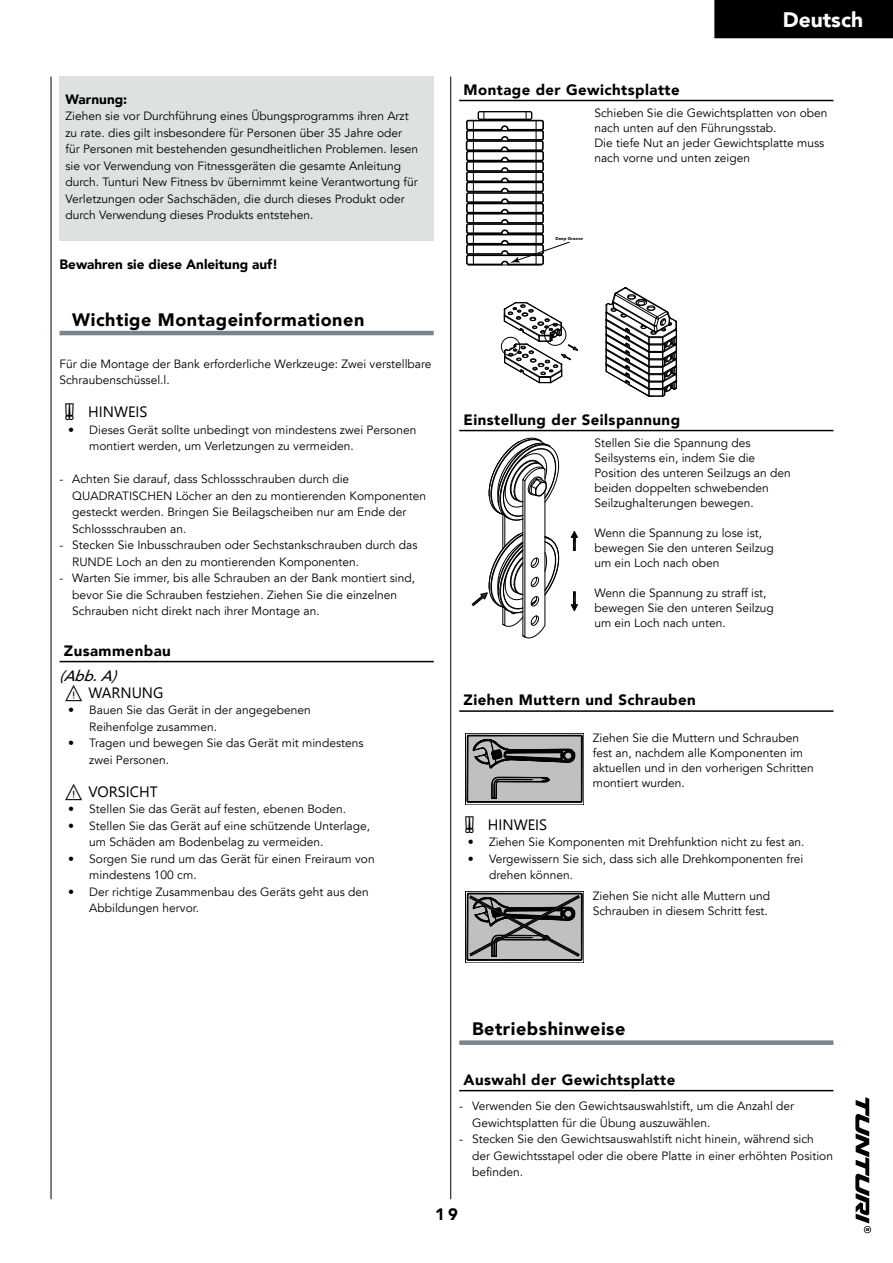
<style>
.page{position:relative;width:893px;height:1263px;background:#fff}
.page>*{position:absolute;margin:0;border:0;box-sizing:border-box;transform-origin:0 0}
.t1{font:900 21px "Avenir LT";color:#fff}
.A5-Chapter{font:900 18px "Avenir LT";letter-spacing:.03em;color:#000}
.t2{font:900 16.5px "Avenir LT";color:#000}
.A5-Section{font:900 15px "Avenir LT";letter-spacing:.03em;color:#000}
.A5-Warning{font:italic 500 15px "Avenir LT";color:#000}
.A5-Body-Bold{font:900 13.5px "Avenir LT";color:#000}
.A5-Body{font:12px/16.5px "Avenir LT";color:#000}
.A5-Body_for_table{font:12px/15px "Avenir LT";color:#000}
.t3{font:900 4.35px "Avenir LT";color:#000}
</style>
<div class="page">
<div style="left:714px;top:0;width:179px;height:38px;background:#000"></div>
<svg style="left:855px;top:1097px;width:16px;height:136px"></svg>
<hr style="left:51px;top:77px;width:1px;height:1122px;background:#000">
<hr style="left:450px;top:77px;width:1px;height:1122px;background:#000">
<hr style="left:60px;top:331px;width:374px;height:4px;background:#79858d">
<hr style="left:60px;top:661px;width:374px;height:1px;background:#000">
<div style="left:60px;top:77px;width:374px;height:164px;background:#dde1e2"></div>
<hr style="left:459px;top:100px;width:374px;height:1px;background:#000">
<hr style="left:459px;top:430px;width:374px;height:1px;background:#000">
<hr style="left:459px;top:710px;width:374px;height:2px;background:#000">
<div style="left:459px;top:1040px;width:374px;height:5px;background:#79858d"></div>
<hr style="left:459px;top:1090px;width:374px;height:1px;background:#000">
<svg style="left:465px;top:111px;width:105px;height:155px"></svg>
<svg style="left:606px;top:287px;width:71px;height:110px"></svg>
<svg style="left:501px;top:302px;width:78px;height:81px"></svg>
<svg style="left:570px;top:531px;width:8px;height:20px"></svg>
<svg style="left:570px;top:591px;width:8px;height:21px"></svg>
<svg style="left:471px;top:438px;width:89px;height:200px"></svg>
<svg style="left:465px;top:733px;width:119px;height:72px;background:#8f8f8f"></svg>
<svg style="left:465px;top:891px;width:119px;height:72px;background:#838383"></svg>
<p class="A5-Body-Bold" style="left:66px;top:91px;width:63px">Warnung:</p>
<p class="A5-Body" style="left:66px;top:108px;width:354px">Ziehen sie vor Durchführung eines Übungsprogramms ihren Arzt zu rate. dies gilt insbesondere für Personen über 35 Jahre oder für Personen mit bestehenden gesundheitlichen Problemen. lesen sie vor Verwendung von Fitnessgeräten die gesamte Anleitung durch. Tunturi New Fitness bv übernimmt keine Verantwortung für Verletzungen oder Sachschäden, die durch dieses Produkt oder durch Verwendung dieses Produkts entstehen.</p>
<p class="A5-Body-Bold" style="left:60px;top:256px;width:220px">Bewahren sie diese Anleitung auf!</p>
<p class="A5-Chapter" style="left:72px;top:308px;width:294px">Wichtige Montageinformationen</p>
<p class="A5-Body" style="left:60px;top:355px;width:373px">Für die Montage der Bank erforderliche Werkzeuge: Zwei verstellbare<br>Schraubenschüssel. l.</p>
<p class="A5-Body" style="left:89px;top:421px;width:329px;text-indent:-21px">• Dieses Gerät sollte unbedingt von mindestens zwei Personen montiert werden, um Verletzungen zu vermeiden.</p>
<p class="A5-Body" style="left:72px;top:471px;width:355px;text-indent:-13px">- Achten Sie darauf, dass Schlossschrauben durch die QUADRATISCHEN Löcher an den zu montierenden Komponenten gesteckt werden. Bringen Sie Beilagscheiben nur am Ende der Schlossschrauben an.</p>
<p class="A5-Body" style="left:72px;top:537px;width:347px;text-indent:-13px">- Stecken Sie Inbusschrauben oder Sechstankschrauben durch das<br>RUNDE Loch an den zu montierenden Komponenten.</p>
<p class="A5-Body" style="left:72px;top:570px;width:344px;text-indent:-13px">- Warten Sie immer, bis alle Schrauben an der Bank montiert sind, bevor Sie die Schrauben festziehen. Ziehen Sie die einzelnen<br>Schrauben nicht direkt nach ihrer Montage an.</p>
<p class="A5-Section" style="left:64px;top:641px;width:108px">Zusammenbau</p>
<p class="A5-Warning" style="left:60px;top:667px;width:64px">(Abb.A)</p>
<p class="A5-Body" style="left:89px;top:702px;width:223px;text-indent:-21px">• Bauen Sie das Gerät in der angegebenen<br>Reihenfolge zusammen.</p>
<p class="A5-Body" style="left:89px;top:735px;width:276px;text-indent:-21px">• Tragen und bewegen Sie das Gerät mit mindestens zwei Personen.</p>
<p class="A5-Body" style="left:68px;top:801px;width:277px">• Stellen Sie das Gerät auf festen, ebenen Boden.</p>
<p class="A5-Body" style="left:89px;top:817px;width:282px;text-indent:-21px">• Stellen Sie das Gerät auf eine schützende Unterlage, um Schäden am Bodenbelag zu vermeiden.</p>
<p class="A5-Body" style="left:89px;top:850px;width:287px;text-indent:-21px">• Sorgen Sie rund um das Gerät für einen Freiraum von mindestens 100 cm.</p>
<p class="A5-Body" style="left:89px;top:883px;width:281px;text-indent:-21px">• Der richtige Zusammenbau des Geräts geht aus den<br>Abbildungen hervor.</p>
<p class="A5-Section" style="left:463px;top:80px;width:218px">Montage der Gewichtsplatte</p>
<h1 class="t1" style="left:783px;top:6px;width:82px">Deutsch</h1>
<p class="A5-Body_for_table" style="left:594px;top:105px;width:235px">Schieben Sie die Gewichtsplatten von oben nach unten auf den Führungsstab.</p>
<p class="A5-Body_for_table" style="left:594px;top:135px;width:231px">Die tiefe Nut an jeder Gewichtsplatte muss nach vorne und unten zeigen</p>
<p class="t3" style="left:556px;top:236px;width:29px">Deep Groove</p>
<p class="A5-Section" style="left:463px;top:410px;width:218px">Einstellung der Seilspannung</p>
<p class="A5-Body_for_table" style="left:594px;top:435px;width:198px">Stellen Sie die Spannung des<br>Seilsystems ein, indem Sie die<br>Position des unteren Seilzugs an den beiden doppelten schwebenden<br>Seilzughalterungen bewegen.</p>
<p class="A5-Body_for_table" style="left:594px;top:525px;width:181px">Wenn die Spannung zu lose ist, bewegen Sie den unteren Seilzug um ein Loch nach oben</p>
<p class="A5-Body_for_table" style="left:594px;top:585px;width:181px">Wenn die Spannung zu straff ist, bewegen Sie den unteren Seilzug um ein Loch nach unten.</p>
<p class="A5-Section" style="left:463px;top:691px;width:234px">Ziehen Muttern und Schrauben</p>
<p class="A5-Body_for_table" style="left:593px;top:731px;width:223px">Ziehen Sie die Muttern und Schrauben fest an, nachdem alle Komponenten im aktuellen und in den vorherigen Schritten montiert wurden.</p>
<p class="A5-Body" style="left:468px;top:834px;width:336px">• Ziehen Sie Komponenten mit Drehfunktion nicht zu fest an.</p>
<p class="A5-Body" style="left:489px;top:850px;width:316px;text-indent:-21px">• Vergewissern Sie sich, dass sich alle Drehkomponenten frei drehen können.</p>
<p class="A5-Body_for_table" style="left:593px;top:889px;width:179px">Ziehen Sie nicht alle Muttern und<br>Schrauben in diesem Schritt fest.</p>
<p class="A5-Chapter" style="left:472px;top:1018px;width:155px">Betriebshinweise</p>
<p class="A5-Section" style="left:463px;top:1070px;width:213px">Auswahl der Gewichtsplatte</p>
<p class="A5-Body" style="left:472px;top:1098px;width:324px;text-indent:-13px">- Verwenden Sie den Gewichtsauswahlstift, um die Anzahl der<br>Gewichtsplatten für die Übung auszuwählen.</p>
<p class="A5-Body" style="left:472px;top:1131px;width:363px;text-indent:-13px">- Stecken Sie den Gewichtsauswahlstift nicht hinein, während sich der Gewichtsstapel oder die obere Platte in einer erhöhten Position befinden.</p>
<h3 class="t2" style="left:435px;top:1204px;width:24px">19</h3>
</div>
